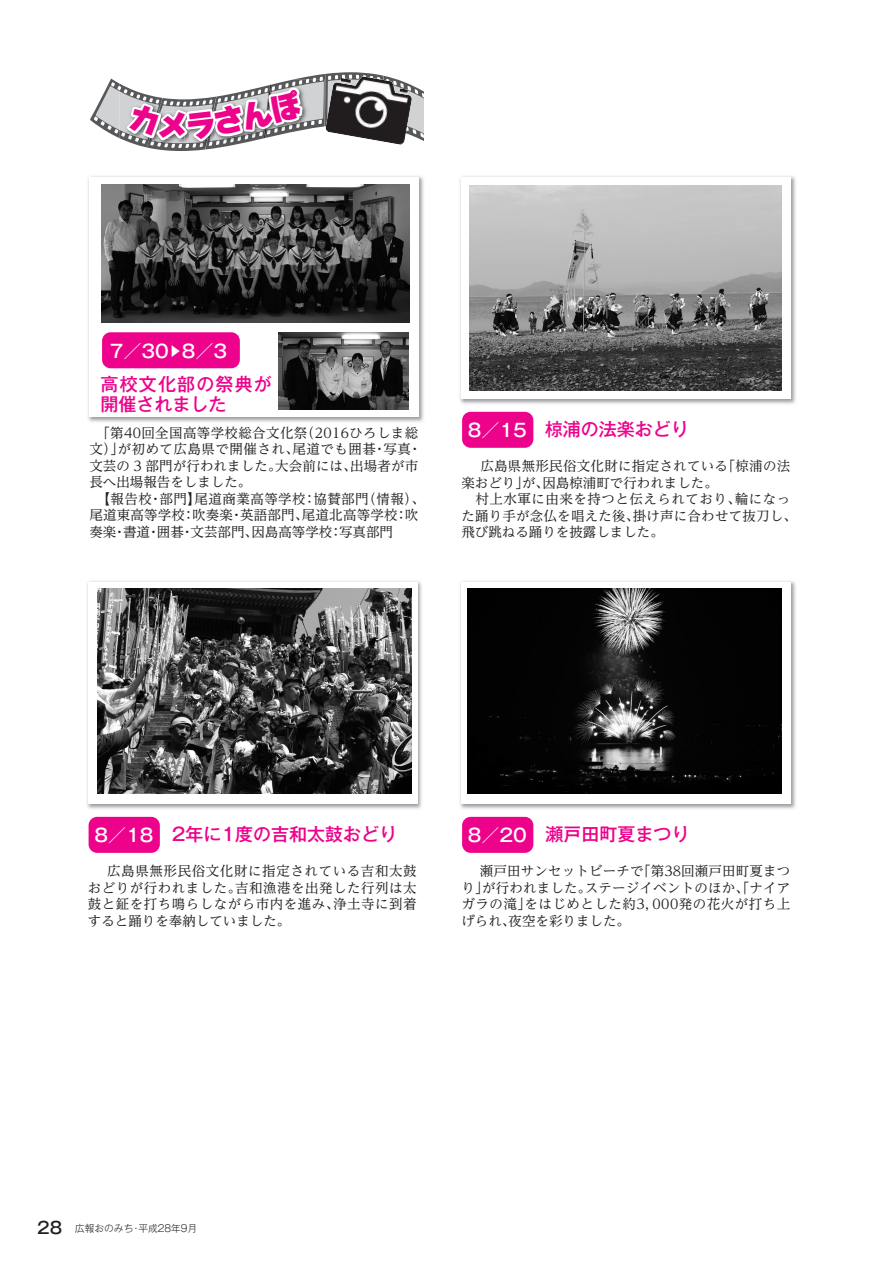
<style>
.page{position:relative;width:893px;height:1263px;background:#fff}
.page>*{position:absolute;margin:0;border:0;box-sizing:border-box;transform-origin:0 0}
.t1{font:18px "Gothic MB101 Pro Medium 90 pv RKSJ H";color:#ed028c}
.t2{font:18px/19.5px "Gothic MB101 Pro Medium 90 pv RKSJ H";letter-spacing:.065em;color:#ed028c}
.t3{font:18px "Gothic MB101 Pro Medium 90 pv RKSJ H";color:#fff}
.t4{font:13.5px/16.5px "UD Reimin Pro Regular 90 pv RKSJ H";letter-spacing:.02em;color:#231f20;text-align:justify}
.t5{font:13.5px "UD Reimin Pro Regular 90 pv RKSJ H";color:#231f20}
.t6{font:9.75px "Gothic MB101 Pro Light 90 pv RKSJ H";color:#231f20}
.s1{font-size:12.9px}
.s2{color:#fff}
.s3{font-family:"Gothic MB101 Pro Medium 90 pv RKSJ H";font-size:16.5px}
</style>
<div class="page">
<svg style="left:90px;top:79px;width:29px;height:59px"></svg>
<img style="left:381px;top:141px;width:24px;height:4px">
<img style="left:88px;top:176px;width:336px;height:246px">
<div style="left:89px;top:177px;width:330px;height:240px;background:#fff"></div>
<img style="left:460px;top:176px;width:336px;height:228px">
<div style="left:461px;top:177px;width:330px;height:222px;background:#fff"></div>
<img style="left:460px;top:581px;width:336px;height:228px">
<div style="left:461px;top:582px;width:330px;height:222px;background:#fff"></div>
<img style="left:87px;top:581px;width:335px;height:228px">
<div style="left:88px;top:582px;width:330px;height:222px;background:#fff"></div>
<img style="left:101px;top:185px;width:308px;height:137px">
<img style="left:278px;top:333px;width:131px;height:76px">
<img style="left:470px;top:185px;width:312px;height:205px">
<img style="left:468px;top:589px;width:314px;height:205px">
<img style="left:97px;top:589px;width:314px;height:205px">
<div style="left:102px;top:332px;width:138px;height:36px;background:#ed028c;border-radius:9px"></div>
<img style="left:119px;top:83px;width:28px;height:64px">
<img style="left:147px;top:141px;width:61px;height:10px">
<img style="left:205px;top:141px;width:47px;height:8px">
<div style="left:462px;top:412px;width:71px;height:36px;background:#ed028c;border-radius:9px"></div>
<div style="left:462px;top:817px;width:71px;height:36px;background:#ed028c;border-radius:9px"></div>
<div style="left:89px;top:817px;width:71px;height:36px;background:#ed028c;border-radius:9px"></div>
<svg style="left:129px;top:72px;width:295px;height:69px"></svg>
<h1 class="t3" style="left:110px;top:344px;width:119px">7／30<span class="s1">▶</span>8／3</h1>
<h1 class="t2" style="left:101px;top:377px;width:173px">高校文化部の祭典が開催されました</h1>
<p class="t4" style="left:96px;top:426px;width:323px">「第40回全国高等学校総合文化祭（2016ひろしま総</p>
<p class="t4" style="left:89px;top:443px;width:334px">文）」が初めて広島県で開催され、尾道でも囲碁・写真・</p>
<p class="t4" style="left:89px;top:459px;width:330px">文芸の 3 部門が行われました。大会前には、出場者が市</p>
<p class="t5" style="left:89px;top:477px;width:164px">長へ出場報告をしました。</p>
<p class="t4" style="left:97px;top:492px;width:330px">【報告校・部門】尾道商業高等学校：協賛部門（情報）、</p>
<p class="t4" style="left:89px;top:509px;width:330px">尾道東高等学校：吹奏楽・英語部門、尾道北高等学校：吹</p>
<p class="t5" style="left:89px;top:526px;width:305px">奏楽・書道・囲碁・文芸部門、因島高等学校：写真部門</p>
<h1 class="t1" style="left:468px;top:423px;width:223px"><span class="s2">8／15</span> 椋浦の法楽おどり</h1>
<p class="t4" style="left:461px;top:460px;width:337px;text-align:left;text-indent:19px">広島県無形民俗文化財に指定されている「椋浦の法楽おどり」が、因島椋浦町で行われました。<br>　村上水軍に由来を持つと伝えられており、輪になった踊り手が念仏を唱えた後、掛け声に合わせて抜刀し、飛び跳ねる踊りを披露しました。</p>
<h1 class="t1" style="left:94px;top:827px;width:304px"><span class="s2">8／18</span> 2年に1度の吉和太鼓おどり</h1>
<p class="t4" style="left:88px;top:865px;width:330px;text-indent:19px">広島県無形民俗文化財に指定されている吉和太鼓おどりが行われました。吉和漁港を出発した行列は太鼓と鉦を打ち鳴らしながら市内を進み、浄土寺に到着すると踊りを奉納していました。</p>
<h1 class="t1" style="left:468px;top:827px;width:223px"><span class="s2">8／20</span> 瀬戸田町夏まつり</h1>
<p class="t4" style="left:461px;top:865px;width:330px;text-indent:19px">瀬戸田サンセットビーチで「第38回瀬戸田町夏まつり」が行われました。ステージイベントのほか、「ナイアガラの滝」をはじめとした約3，000発の花火が打ち上げられ、夜空を彩りました。</p>
<p class="t6" style="left:37px;top:1225px;width:162px"><span class="s3">28</span> 広報おのみち・平成28年9月</p>
</div>
